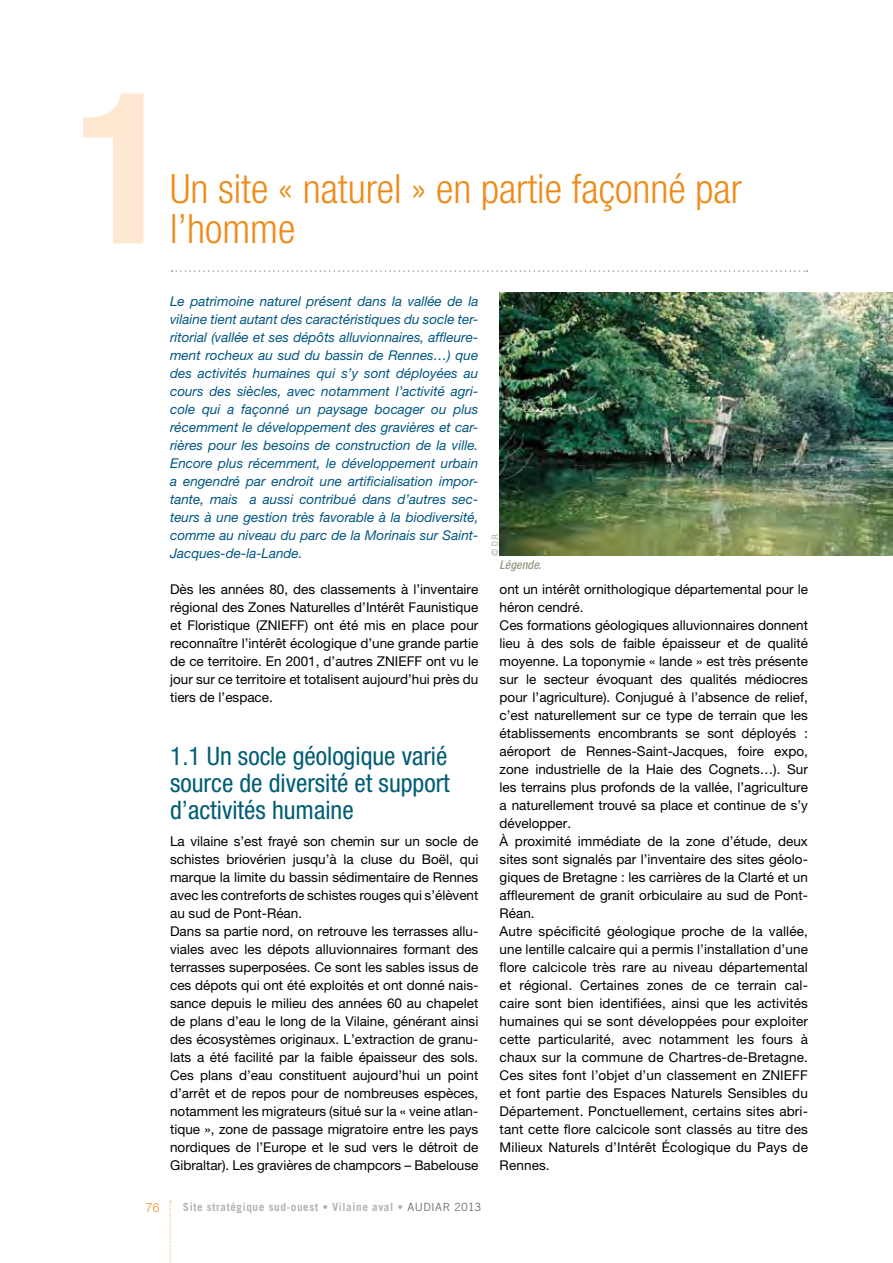
<style>
.page{position:relative;width:893px;height:1263px;background:#fff}
.page>*{position:absolute;margin:0;border:0;box-sizing:border-box;transform-origin:0 0}
.t1{font:700 condensed 211.65px "Helvetica Neue LT Std";color:#fee8d1}
.t2{font:300 condensed 40.5px/40.5px "Helvetica Neue LT Std";color:#f08a16}
.t3{font:condensed 25.5px/27px "Helvetica Neue LT Std";color:#005d75;text-align:justify}
.t4{font:13.5px/18px "Helvetica Neue";color:#000}
.t5{font:italic 13.5px/18px "Helvetica Neue";color:#005682;text-align:justify}
.t6{font:300 12.75px "Helvetica Neue";color:#f08a16;scale:.95 1}
.t7{font:italic 500 condensed 12px "Helvetica Neue";color:#999785}
.t8{font:700 11.25px "Trade Gothic";letter-spacing:.05em;color:#b1b3b4}
.t9{font:300 condensed 9px "Helvetica Neue";color:#999785}
.s1{font-weight:300;color:#58585a}
</style>
<div class="page">
<svg style="left:170px;top:1201px;width:1px;height:62px"></svg>
<svg style="left:172px;top:270px;width:635px;height:2px"></svg>
<img style="left:500px;top:293px;width:392px;height:262px">
<h1 class="t1" style="left:74px;top:40px;width:103px">1</h1>
<h2 class="t2" style="left:170px;top:168px;width:573px">Un site « naturel » en partie façonné par l’homme</h2>
<p class="t5" style="left:170px;top:292px;width:310px">Le patrimoine naturel présent dans la vallée de la vilaine tient autant des caractéristiques du socle ter&shy;ritorial (vallée et ses dépôts alluvionnaires, affleure&shy;ment rocheux au sud du bassin de Rennes…) que des activités humaines qui s’y sont déployées au cours des siècles, avec notamment l’activité agri&shy;cole qui a façonné un paysage bocager ou plus récemment le développement des gravières et car&shy;rières pour les besoins de construction de la ville.<br>Encore plus récemment, le développement urbain a engendré par endroit une artificialisation impor&shy;tante, mais a aussi contribué dans d’autres sec&shy;teurs à une gestion très favorable à la biodiversité, comme au niveau du parc de la Morinais sur Saint-Jacques-de-la-Lande.</p>
<p class="t4" style="left:170px;top:580px;width:310px;text-align:justify">Dès les années 80, des classements à l’inventaire régional des Zones Naturelles d’Intérêt Faunistique et Floristique (ZNIEFF) ont été mis en place pour reconnaître l’intérêt écologique d’une grande partie de ce territoire. En 2001, d’autres ZNIEFF ont vu le jour sur ce territoire et totalisent aujourd’hui près du tiers de l’espace.</p>
<h3 class="t3" style="left:170px;top:742px;width:281px">1.1 Un socle géologique varié source de diversité et support d’activités humaine</h3>
<p class="t4" style="left:170px;top:832px;width:310px">La vilaine s’est frayé son chemin sur un socle de schistes briovérien jusqu’à la cluse du Boël, qui marque la limite du bassin sédimentaire de Rennes avec les contreforts de schistes rouges qui s’élèvent au sud de Pont-Réan.<br>Dans sa partie nord, on retrouve les terrasses allu&shy;viales avec les dépots alluvionnaires formant des terrasses superposées. Ce sont les sables issus de ces dépots qui ont été exploités et ont donné nais&shy;sance depuis le milieu des années 60 au chapelet de plans d’eau le long de la Vilaine, générant ainsi des écosystèmes originaux. L’extraction de granu&shy;lats a été facilité par la faible épaisseur des sols.<br>Ces plans d’eau constituent aujourd’hui un point d’arrêt et de repos pour de nombreuses espèces, notamment les migrateurs (situé sur la « veine atlan&shy;tique », zone de passage migratoire entre les pays nordiques de l’Europe et le sud vers le détroit de Gibraltar). Les gravières de champcors – Babelouse</p>
<p class="t9" style="left:490px;top:555px;width:25px;rotate:-90deg">© D.R.</p>
<p class="t7" style="left:500px;top:558px;width:43px">Légende.</p>
<p class="t4" style="left:500px;top:580px;width:310px">ont un intérêt ornithologique départemental pour le héron cendré.<br>Ces formations géologiques alluvionnaires donnent lieu à des sols de faible épaisseur et de qualité moyenne. La toponymie « lande » est très présente sur le secteur évoquant des qualités médiocres pour l’agriculture). Conjugué à l’absence de relief, c’est naturellement sur ce type de terrain que les établissements encombrants se sont déployés : aéroport de Rennes-Saint-Jacques, foire expo, zone industrielle de la Haie des Cognets…). Sur les terrains plus profonds de la vallée, l’agriculture a naturellement trouvé sa place et continue de s’y développer.<br>à proximité immédiate de la zone d’étude, deux sites sont signalés par l’inventaire des sites géolo&shy;giques de Bretagne : les carrières de la Clarté et un affleurement de granit orbiculaire au sud de Pont-Réan.<br>Autre spécificité géologique proche de la vallée, une lentille calcaire qui a permis l’installation d’une flore calcicole très rare au niveau départemental et régional. Certaines zones de ce terrain cal&shy;caire sont bien identifiées, ainsi que les activités humaines qui se sont développées pour exploiter cette particularité, avec notamment les fours à chaux sur la commune de Chartres-de-Bretagne.<br>Ces sites font l’objet d’un classement en ZNIEFF et font partie des Espaces Naturels Sensibles du Département. Ponctuellement, certains sites abri&shy;tant cette flore calcicole sont classés au titre des Milieux Naturels d’Intérêt Écologique du Pays de Rennes.</p>
<p class="t6" style="left:146px;top:1199px;width:16px">76</p>
<p class="t8" style="left:183px;top:1200px;width:300px">Site stratégique sud-ouest • Vilaine aval • <span class="s1">AUDIAR 2013</span></p>
</div>
